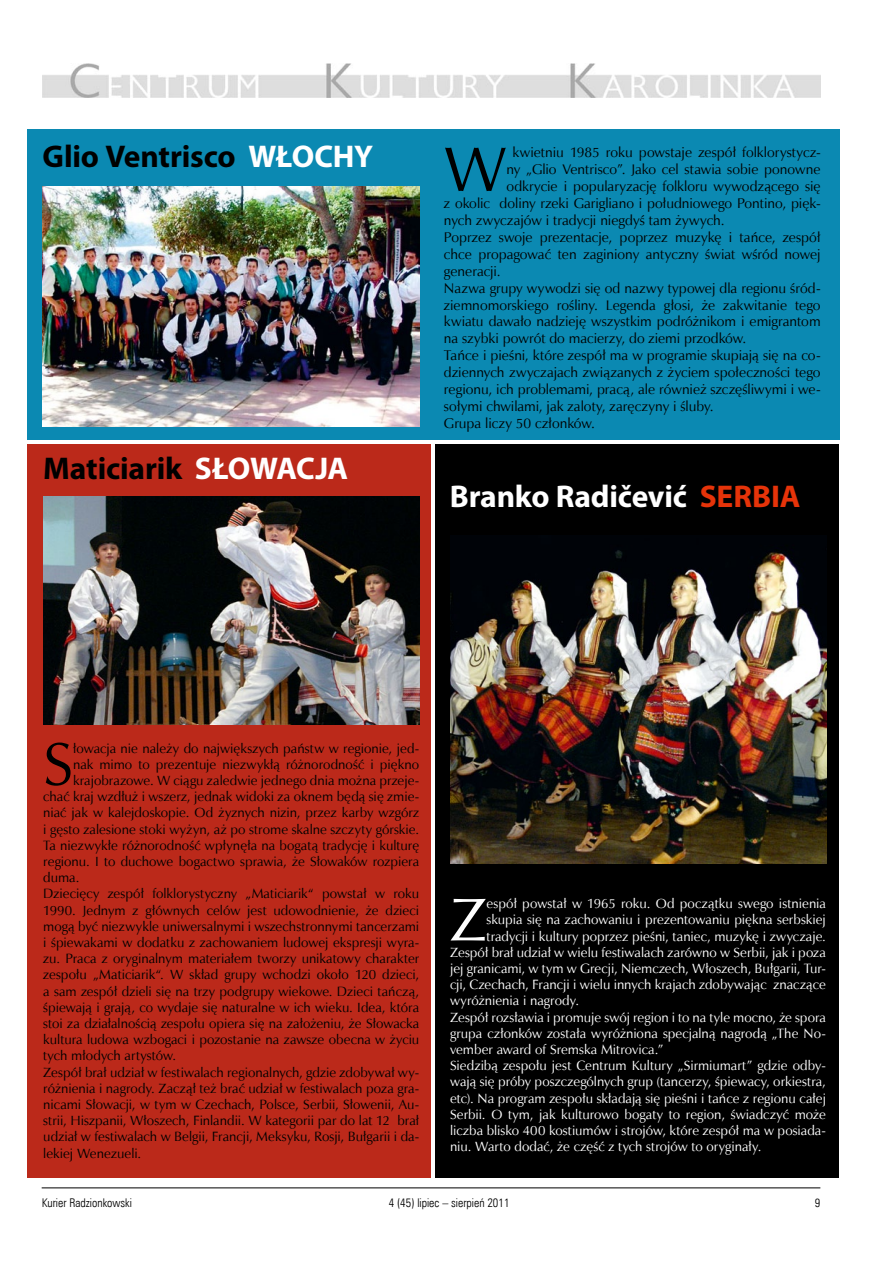
<style>
.page{position:relative;width:893px;height:1263px;background:#fff}
.page>*{position:absolute;margin:0;border:0;box-sizing:border-box;transform-origin:0 0}
.t1{font:63.6px "Zapf Humnst EU";color:#000}
.t2{font:60.9px "Zapf Humnst EU";color:#fff}
.t3{font:60.9px "Zapf Humnst EU";color:#000}
.t4{font:700 31.5px "Myriad Pro";letter-spacing:-.005em;color:#000}
.t5{font:700 31.5px "Myriad Pro";letter-spacing:-.005em;color:#fff}
.t6{font:14.1px "Zapf Humnst EU";color:#000}
.t7{font:13.5px "Zapf Humnst EU";color:#000}
.t8{font:13.5px "Zapf Humnst EU";color:#fff}
.t9{font:12px "Zurich Lt Cn EU";color:#000}
.s1{color:#fff}
.s2{color:#e63309}
</style>
<div class="page">
<hr style="left:42px;top:1187px;width:778px;height:1px;background:#000">
<img style="left:43px;top:64px;width:777px;height:34px">
<div style="left:27px;top:130px;width:812px;height:310px;background:#0b89b2"></div>
<div style="left:27px;top:444px;width:404px;height:734px;background:#bb291a"></div>
<div style="left:435px;top:444px;width:404px;height:734px;background:#000"></div>
<img style="left:43px;top:186px;width:376px;height:241px">
<img style="left:450px;top:535px;width:376px;height:329px">
<img style="left:44px;top:497px;width:375px;height:228px">
<h3 class="t4" style="left:43px;top:136px;width:332px">Glio Ventrisco <span class="s1">WŁOCHY</span></h3>
<h3 class="t4" style="left:43px;top:447px;width:306px">Maticiarik <span class="s1">SŁOWACJA</span></h3>
<h1 class="t1" style="left:444px;top:130px;width:64px">W</h1>
<p class="t6" style="left:513px;top:144px;width:310px">kwietniu 1985 roku powstaje zespół folklorystycz-</p>
<p class="t6" style="left:506px;top:161px;width:316px">ny „Glio Ventrisco”. Jako cel stawia sobie ponowne</p>
<p class="t6" style="left:506px;top:178px;width:316px">odkrycie i popularyzację folkloru wywodzącego się</p>
<p class="t6" style="left:444px;top:194px;width:378px">z okolic doliny rzeki Garigliano i południowego Pontino, pięk-</p>
<p class="t6" style="left:444px;top:211px;width:282px">nych zwyczajów i tradycji niegdyś tam żywych.</p>
<p class="t6" style="left:444px;top:228px;width:378px">Poprzez swoje prezentacje, poprzez muzykę i tańce, zespół</p>
<p class="t6" style="left:444px;top:245px;width:378px">chce propagować ten zaginiony antyczny świat wśród nowej</p>
<p class="t6" style="left:444px;top:262px;width:58px">generacji.</p>
<p class="t6" style="left:444px;top:279px;width:378px">Nazwa grupy wywodzi się od nazwy typowej dla regionu śród-</p>
<p class="t6" style="left:444px;top:296px;width:378px">ziemnomorskiego rośliny. Legenda głosi, że zakwitanie tego</p>
<p class="t6" style="left:444px;top:313px;width:378px">kwiatu dawało nadzieję wszystkim podróżnikom i emigrantom</p>
<p class="t6" style="left:444px;top:330px;width:304px">na szybki powrót do macierzy, do ziemi przodków.</p>
<p class="t6" style="left:444px;top:347px;width:378px">Tańce i pieśni, które zespół ma w programie skupiają się na co-</p>
<p class="t6" style="left:444px;top:364px;width:378px">dziennych zwyczajach związanych z życiem społeczności tego</p>
<p class="t6" style="left:444px;top:381px;width:378px">regionu, ich problemami, pracą, ale również szczęśliwymi i we-</p>
<p class="t6" style="left:444px;top:397px;width:271px">sołymi chwilami, jak zaloty, zaręczyny i śluby.</p>
<p class="t6" style="left:444px;top:414px;width:153px">Grupa liczy 50 członków.</p>
<h3 class="t5" style="left:450px;top:476px;width:352px">Branko Radičević <span class="s2">SERBIA</span></h3>
<h2 class="t3" style="left:43px;top:726px;width:31px">S</h2>
<p class="t7" style="left:73px;top:739px;width:348px">łowacja nie należy do największych państw w regionie, jed-</p>
<p class="t7" style="left:73px;top:756px;width:348px">nak mimo to prezentuje niezwykłą różnorodność i piękno</p>
<p class="t7" style="left:73px;top:772px;width:348px">krajobrazowe. W ciągu zaledwie jednego dnia można przeje-</p>
<p class="t7" style="left:43px;top:788px;width:377px">chać kraj wzdłuż i wszerz, jednak widoki za oknem będą się zmie-</p>
<p class="t7" style="left:43px;top:804px;width:377px">niać jak w kalejdoskopie. Od żyznych nizin, przez karby wzgórz</p>
<p class="t7" style="left:43px;top:820px;width:378px">i gęsto zalesione stoki wyżyn, aż po strome skalne szczyty górskie.</p>
<p class="t7" style="left:43px;top:837px;width:377px">Ta niezwykłe różnorodność wpłynęła na bogatą tradycję i kulturę</p>
<p class="t7" style="left:43px;top:853px;width:377px">regionu. I to duchowe bogactwo sprawia, że Słowaków rozpiera</p>
<p class="t7" style="left:43px;top:869px;width:38px">duma.</p>
<p class="t7" style="left:43px;top:885px;width:377px">Dziecięcy zespół folklorystyczny „Maticiarik“ powstał w roku</p>
<p class="t7" style="left:43px;top:901px;width:377px">1990. Jednym z głównych celów jest udowodnienie, że dzieci</p>
<p class="t7" style="left:43px;top:918px;width:377px">mogą być niezwykle uniwersalnymi i wszechstronnymi tancerzami</p>
<p class="t7" style="left:43px;top:934px;width:377px">i śpiewakami w dodatku z zachowaniem ludowej ekspresji wyra-</p>
<p class="t7" style="left:43px;top:950px;width:377px">zu. Praca z oryginalnym materiałem tworzy unikatowy charakter</p>
<p class="t7" style="left:43px;top:966px;width:377px">zespołu „Maticiarik“. W skład grupy wchodzi około 120 dzieci,</p>
<p class="t7" style="left:43px;top:982px;width:377px">a sam zespół dzieli się na trzy podgrupy wiekowe. Dzieci tańczą,</p>
<p class="t7" style="left:43px;top:999px;width:377px">śpiewają i grają, co wydaje się naturalne w ich wieku. Idea, która</p>
<p class="t7" style="left:43px;top:1015px;width:378px">stoi za działalnością zespołu opiera się na założeniu, że Słowacka</p>
<p class="t7" style="left:43px;top:1031px;width:378px">kultura ludowa wzbogaci i pozostanie na zawsze obecna w życiu</p>
<p class="t7" style="left:43px;top:1047px;width:134px">tych młodych artystów.</p>
<p class="t7" style="left:43px;top:1063px;width:377px">Zespół brał udział w festiwalach regionalnych, gdzie zdobywał wy-</p>
<p class="t7" style="left:43px;top:1080px;width:377px">różnienia i nagrody. Zaczął też brać udział w festiwalach poza gra-</p>
<p class="t7" style="left:43px;top:1096px;width:377px">nicami Słowacji, w tym w Czechach, Polsce, Serbii, Słowenii, Au-</p>
<p class="t7" style="left:43px;top:1112px;width:377px">strii, Hiszpanii, Włoszech, Finlandii. W kategorii par do lat 12 brał</p>
<p class="t7" style="left:43px;top:1128px;width:377px">udział w festiwalach w Belgii, Francji, Meksyku, Rosji, Bułgarii i da-</p>
<p class="t7" style="left:43px;top:1144px;width:100px">lekiej Wenezueli.</p>
<h2 class="t2" style="left:450px;top:882px;width:38px">Z</h2>
<p class="t8" style="left:487px;top:895px;width:341px">espół powstał w 1965 roku. Od początku swego istnienia</p>
<p class="t8" style="left:487px;top:911px;width:341px">skupia się na zachowaniu i prezentowaniu piękna serbskiej</p>
<p class="t8" style="left:487px;top:927px;width:341px">tradycji i kultury poprzez pieśni, taniec, muzykę i zwyczaje.</p>
<p class="t8" style="left:450px;top:944px;width:377px">Zespół brał udział w wielu festiwalach zarówno w Serbii, jak i poza</p>
<p class="t8" style="left:450px;top:960px;width:377px">jej granicami, w tym w Grecji, Niemczech, Włoszech, Bułgarii, Tur-</p>
<p class="t8" style="left:450px;top:976px;width:377px">cji, Czechach, Francji i wielu innych krajach zdobywając znaczące</p>
<p class="t8" style="left:450px;top:992px;width:130px">wyróżnienia i nagrody.</p>
<p class="t8" style="left:450px;top:1008px;width:377px">Zespół rozsławia i promuje swój region i to na tyle mocno, że spora</p>
<p class="t8" style="left:450px;top:1025px;width:377px">grupa członków została wyróżniona specjalną nagrodą „The No-</p>
<p class="t8" style="left:450px;top:1041px;width:215px">vember award of Sremska Mitrovica.”</p>
<p class="t8" style="left:450px;top:1057px;width:377px">Siedzibą zespołu jest Centrum Kultury „Sirmiumart” gdzie odby-</p>
<p class="t8" style="left:450px;top:1073px;width:377px">wają się próby poszczególnych grup (tancerzy, śpiewacy, orkiestra,</p>
<p class="t8" style="left:450px;top:1089px;width:377px">etc). Na program zespołu składają się pieśni i tańce z regionu całej</p>
<p class="t8" style="left:450px;top:1106px;width:377px">Serbii. O tym, jak kulturowo bogaty to region, świadczyć może</p>
<p class="t8" style="left:450px;top:1122px;width:377px">liczba blisko 400 kostiumów i strojów, które zespół ma w posiada-</p>
<p class="t8" style="left:450px;top:1138px;width:313px">niu. Warto dodać, że część z tych strojów to oryginały.</p>
<p class="t9" style="left:42px;top:1196px;width:92px">Kurier Radzionkowski</p>
<p class="t9" style="left:389px;top:1196px;width:122px">4 (45) lipiec – sierpień 2011</p>
<p class="t9" style="left:815px;top:1195px;width:7px">9</p>
</div>
